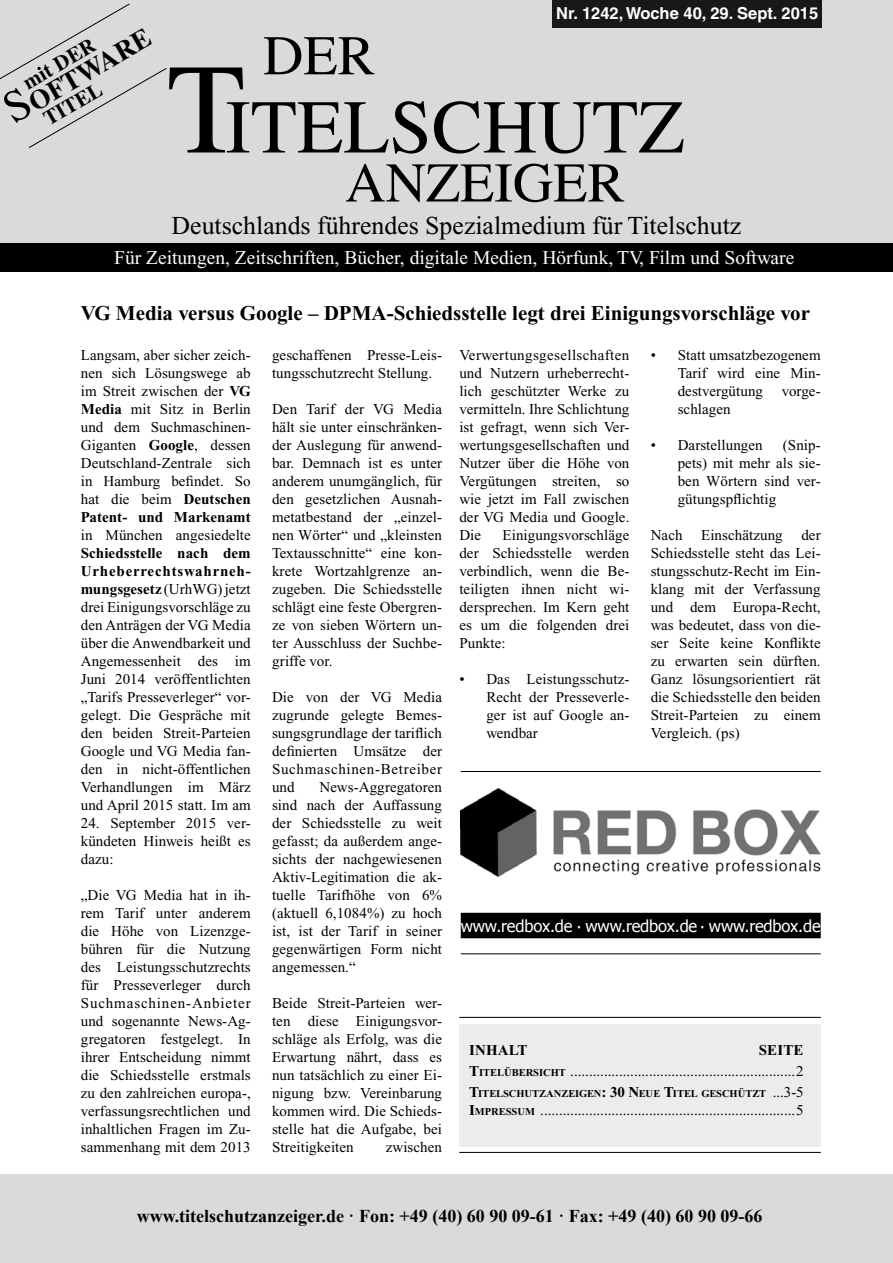
<style>
.page{position:relative;width:893px;height:1263px;background:#fff}
.page>*{position:absolute;margin:0;border:0;box-sizing:border-box;transform-origin:0 0}
.t1{font:75.9px "Times";color:#000}
.t2{font:55.95px "Times";color:#000}
.t3{font:700 27px "Times";color:#000}
.t4{font:25.8px "Times New Roman";color:#000}
.t5{font:700 21px "Times New Roman";color:#000}
.t6{font:700 21px "Times";color:#000}
.t7{font:19.5px "Times New Roman";color:#fff}
.t8{font:700 18px "Times New Roman";color:#000}
.t9{font:16.5px "Tahoma";letter-spacing:-.01em;color:#fff}
.t10{font:700 16.5px "Helvetica";color:#fff}
.t11{font:15px/18px "Times New Roman";letter-spacing:.005em;color:#000;text-align:justify}
.t12{font:700 15px "Times New Roman";letter-spacing:.01em;color:#000}
.t13{font:700 10.5px "Times New Roman";letter-spacing:-.01em;color:#000}
.s1{font-weight:400;font-size:45px}
.s2{font-size:128.4px}
.s3{font-weight:700}
.s4{font-weight:700;font-size:10.5px}
.s5{font-size:15px}
.s6{font-weight:400;font-size:15px}
</style>
<div class="page">
<div style="left:0;top:1174px;width:893px;height:89px;background:#d9dadb"></div>
<div style="left:0;top:0;width:893px;height:254px;background:#d9dadb"></div>
<div style="left:0;top:243px;width:893px;height:29px;background:#000"></div>
<div style="left:553px;top:0;width:269px;height:27px;background:#1a171b"></div>
<svg style="left:0;top:3px;width:167px;height:145px"></svg>
<div style="left:459px;top:1024px;width:362px;height:122px;background:#ececed"></div>
<hr style="left:459px;top:1017px;width:362px;height:1px;background:#000">
<hr style="left:459px;top:1152px;width:362px;height:1px;background:#000">
<hr style="left:461px;top:771px;width:360px;height:1px;background:#000">
<hr style="left:461px;top:953px;width:360px;height:1px;background:#000">
<div style="left:461px;top:913px;width:360px;height:25px;background:#000"></div>
<img style="left:461px;top:788px;width:361px;height:89px">
<h3 class="t3" style="left:1px;top:102px;width:163px;rotate:-30deg"><span class="s1">S</span>OFTWARE</h3>
<h3 class="t6" style="left:18px;top:73px;width:81px;rotate:-30deg">mit DER</h3>
<h3 class="t6" style="left:39px;top:109px;width:66px;rotate:-30deg">TITEL</h3>
<p class="t10" style="left:556px;top:3px;width:263px">Nr. 1242, Woche 40, 29. Sept. 2015</p>
<h2 class="t2" style="left:263px;top:24px;width:114px">DER</h2>
<h1 class="t1" style="left:167px;top:84px;width:519px"><span class="s2">T</span>ITELSCHUTZ</h1>
<h2 class="t2" style="left:345px;top:151px;width:281px">ANZEIGER</h2>
<h3 class="t4" style="left:172px;top:212px;width:571px">Deutschlands führendes Spezialmedium für Titelschutz</h3>
<h3 class="t7" style="left:114px;top:247px;width:682px">Für Zeitungen, Zeitschriften, Bücher, digitale Medien, Hörfunk, TV, Film und Software</h3>
<h3 class="t5" style="left:81px;top:301px;width:731px">VG Media versus Google – DPMA-Schiedsstelle legt drei Einigungsvorschläge vor</h3>
<p class="t11" style="left:81px;top:346px;width:172px">Langsam, aber sicher zeich&shy;nen sich Lösungswege ab im Streit zwischen der <span class="s3">VG Media</span> mit Sitz in Berlin und dem Suchmaschinen-Giganten <span class="s3">Google</span>, dessen Deutschland-Zentrale sich in Hamburg befindet. So hat die beim <span class="s3">Deutschen Patent- und Markenamt</span></p>
<p class="t11" style="left:81px;top:526px;width:172px">in München angesiedelte</p>
<p class="t11" style="left:81px;top:544px;width:172px"><span class="s3">Schiedsstelle nach dem Urheberrechtswahrneh&shy;mungsgesetz</span> (UrhWG) jetzt drei Einigungsvorschläge zu den Anträgen der VG Media über die Anwendbarkeit und Angemessenheit des im Juni 2014 veröffentlichten „Tarifs Presseverleger“ vor&shy;gelegt. Die Gespräche mit den beiden Streit-Parteien Google und VG Media fan&shy;den in nicht-öffentlichen Verhandlungen im März und April 2015 statt. Im am</p>
<p class="t11" style="left:81px;top:814px;width:172px">24. September 2015 ver&shy;kündeten Hinweis heißt es dazu:</p>
<p class="t11" style="left:81px;top:886px;width:172px">„Die VG Media hat in ih&shy;rem Tarif unter anderem die Höhe von Lizenzge&shy;bühren für die Nutzung des Leistungsschutzrechts für Presseverleger durch Suchmaschinen-Anbieter und sogenannte News-Ag&shy;gregatoren festgelegt. In ihrer Entscheidung nimmt die Schiedsstelle erstmals zu den zahlreichen europa-, verfassungsrechtlichen und inhaltlichen Fragen im Zu&shy;sammenhang mit dem 2013</p>
<p class="t11" style="left:272px;top:346px;width:170px">geschaffenen Presse-Leis&shy;tungsschutzrecht Stellung.</p>
<p class="t11" style="left:272px;top:400px;width:172px">Den Tarif der VG Media hält sie unter einschränken&shy;der Auslegung für anwend&shy;bar. Demnach ist es unter anderem unumgänglich, für den gesetzlichen Ausnah&shy;metatbestand der „einzel&shy;nen Wörter“ und „kleinsten Textausschnitte“ eine kon&shy;krete Wortzahlgrenze an&shy;zugeben. Die Schiedsstelle schlägt eine feste Obergren&shy;ze von sieben Wörtern un&shy;ter Ausschluss der Suchbe&shy;griffe vor.</p>
<p class="t11" style="left:272px;top:688px;width:172px">Die von der VG Media zugrunde gelegte Bemes&shy;sungsgrundlage der tariflich definierten Umsätze der Suchmaschinen-Betreiber und</p>
<p class="t11" style="left:272px;top:778px;width:172px;text-indent:48px">News-Aggregatoren sind nach der Auffassung der Schiedsstelle zu weit gefasst; da außerdem ange&shy;sichts der nachgewiesenen Aktiv-Legitimation die ak&shy;tuelle Tarifhöhe von 6% (aktuell 6,1084%) zu hoch ist, ist der Tarif in seiner gegenwärtigen Form nicht angemessen.“</p>
<p class="t11" style="left:272px;top:994px;width:172px">Beide Streit-Parteien wer&shy;ten diese Einigungsvor&shy;schläge als Erfolg, was die Erwartung nährt, dass es nun tatsächlich zu einer Ei&shy;nigung bzw. Vereinbarung kommen wird. Die Schieds&shy;stelle hat die Aufgabe, bei Streitigkeiten</p>
<p class="t11" style="left:386px;top:1138px;width:58px">zwischen</p>
<p class="t11" style="left:459px;top:346px;width:172px">Verwertungsgesellschaften und Nutzern urheberrecht&shy;lich geschützter Werke zu vermitteln. Ihre Schlichtung ist gefragt, wenn sich Ver&shy;wertungsgesellschaften und Nutzer über die Höhe von Vergütungen streiten, so wie jetzt im Fall zwischen der VG Media und Google.<br>Die</p>
<p class="t11" style="left:459px;top:526px;width:172px;text-indent:43px">Einigungsvorschläge der Schiedsstelle werden verbindlich, wenn die Be&shy;teiligten ihnen nicht wi&shy;dersprechen. Im Kern geht es um die folgenden drei Punkte:</p>
<p class="t11" style="left:486px;top:670px;width:145px;text-indent:-27px">• Das Leistungsschutz-Recht der Presseverle&shy;ger ist auf Google an&shy;wendbar</p>
<p class="t11" style="left:678px;top:346px;width:145px;text-indent:-27px">• Statt umsatzbezogenem Tarif wird eine Min&shy;destvergütung vorge&shy;schlagen</p>
<p class="t11" style="left:651px;top:436px;width:114px">• Darstellungen</p>
<p class="t11" style="left:678px;top:436px;width:145px;text-indent:105px">(Snip&shy;pets) mit mehr als sie&shy;ben Wörtern sind ver&shy;gütungspflichtig</p>
<p class="t11" style="left:651px;top:526px;width:172px">Nach Einschätzung der Schiedsstelle steht das Lei&shy;stungsschutz-Recht im Ein&shy;klang mit der Verfassung und dem Europa-Recht, was bedeutet, dass von die&shy;ser Seite keine Konflikte zu erwarten sein dürften.<br>Ganz lösungsorientiert rät die Schiedsstelle den beiden Streit-Parteien zu einem Vergleich. (ps)</p>
<p class="t9" style="left:461px;top:914px;width:361px">www.redbox.de · www.redbox.de· www.redbox.de</p>
<p class="t11" style="left:469px;top:1040px;width:336px;line-height:21px;text-align:right"><span class="s3">Seite<br></span><span class="s3">T</span><span class="s4">ITELÜBERSICHT</span> ............................................................2</p>
<p class="t13" style="left:469px;top:1088px;width:336px"><span class="s5">T</span>ITELSCHUTZANZEIGEN<span class="s5">: 30 N</span>EUE <span class="s5">T</span>ITEL GESCHÜTZT <span class="s6">...3-5</span></p>
<p class="t11" style="left:469px;top:1101px;width:336px"><span class="s3">I</span><span class="s4">MPRESSUM</span> ....................................................................5</p>
<p class="t12" style="left:469px;top:1042px;width:60px">Inhalt</p>
<p class="t8" style="left:137px;top:1203px;width:627px">www.titelschutzanzeiger.de · Fon: +49 (40) 60 90 09-61 · Fax: +49 (40) 60 90 09-66</p>
</div>
